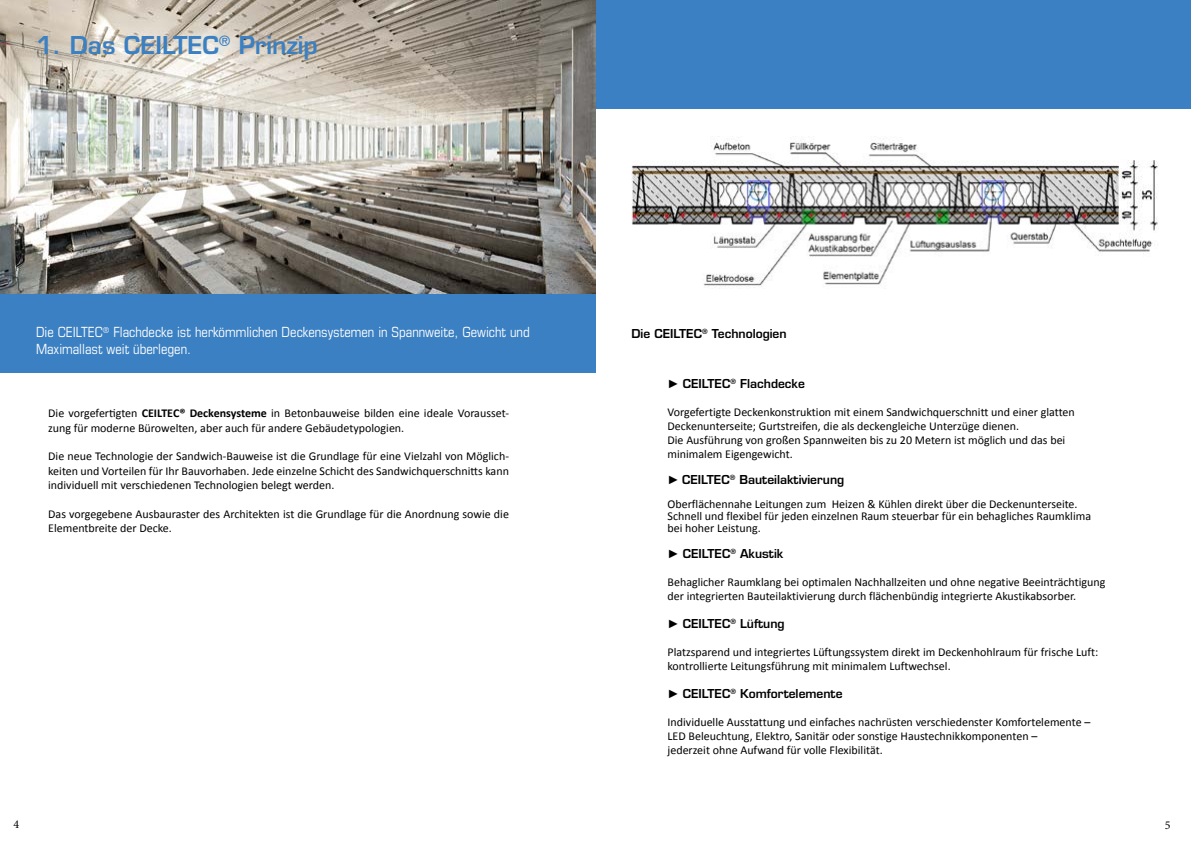
<style>
.page{position:relative;width:1191px;height:842px;background:#fff}
.page>*{position:absolute;margin:0;border:0;box-sizing:border-box;transform-origin:0 0}
.t1{font:600 24px "Eurostile LT Std";color:#3b80c2}
.t2{font:condensed 14px/16.8px "Eurostile LT Std";color:#fff}
.t3{font:12px/14px "Calibri";color:#000}
.t4{font:600 12px "Eurostile LT Std";color:#000}
.t5{font:12px "Minion Pro";color:#000}
.s1{font-weight:700}
.s2{font-family:"Arial";font-weight:700}
.s3{font-family:"Arial";font-weight:400}
</style>
<div class="page">
<div style="left:0;top:294px;width:595px;height:78px;background:#3b80c2"></div>
<div style="left:595px;top:0;width:596px;height:108px;background:#3b80c2"></div>
<img style="left:631px;top:136px;width:528px;height:153px">
<div style="left:1133px;top:260px;width:12px;height:11px;background:#fff"></div>
<div style="left:1133px;top:281px;width:12px;height:11px;background:#fff"></div>
<div style="left:1152px;top:260px;width:13px;height:14px;background:#fff"></div>
<img style="left:0;top:0;width:595px;height:294px">
<h1 class="t1" style="left:36px;top:30px;width:283px">1. Das CEILTEC<sup>®</sup> Prinzip</h1>
<p class="t2" style="left:36px;top:324px;width:495px">Die CEILTEC<sup>®</sup> Flachdecke ist herkömmlichen Deckensystemen in Spannweite, Gewicht und<br>Maximallast weit überlegen.</p>
<p class="t3" style="left:48px;top:406px;width:462px;line-height:14.4px">Die vorgefertigten <span class="s1">CEILTEC® Deckensysteme</span> in Betonbauweise bilden eine ideale Vorausset&shy;zung für moderne Bürowelten, aber auch für andere Gebäudetypologien.</p>
<p class="t3" style="left:48px;top:449px;width:462px;line-height:14.4px;text-align:justify">Die neue Technologie der Sandwich-Bauweise ist die Grundlage für eine Vielzahl von Möglich&shy;keiten und Vorteilen für Ihr Bauvorhaben. Jede einzelne Schicht des Sandwichquerschnitts kann individuell mit verschiedenen Technologien belegt werden.</p>
<p class="t3" style="left:48px;top:507px;width:462px;line-height:14.4px">Das vorgegebene Ausbauraster des Architekten ist die Grundlage für die Anordnung sowie die<br>Elementbreite der Decke.</p>
<p class="t4" style="left:631px;top:326px;width:157px">Die CEILTEC<sup>®</sup> Technologien</p>
<p class="t4" style="left:667px;top:376px;width:139px"><span class="s2">►</span> CEILTEC<sup>®</sup> Flachdecke</p>
<p class="t3" style="left:667px;top:405px;width:409px">Vorgefertigte Deckenkonstruktion mit einem Sandwichquerschnitt und einer glatten Deckenunterseite; Gurtstreifen, die als deckengleiche Unterzüge dienen.<br>Die Ausführung von großen Spannweiten bis zu 20 Metern ist möglich und das bei minimalem Eigengewicht.</p>
<p class="t4" style="left:667px;top:472px;width:178px"><span class="s2">►</span> CEILTEC<sup>®</sup> Bauteilaktivierung</p>
<p class="t3" style="left:667px;top:498px;width:425px;line-height:12px">Oberflächennahe Leitungen zum Heizen &amp; Kühlen direkt über die Deckenunterseite.<br>Schnell und flexibel für jeden einzelnen Raum steuerbar für ein behagliches Raumklima bei hoher Leistung.</p>
<p class="t4" style="left:667px;top:546px;width:117px"><span class="s2">►</span> CEILTEC<sup>®</sup> Akustik</p>
<p class="t3" style="left:667px;top:575px;width:439px">Behaglicher Raumklang bei optimalen Nachhallzeiten und ohne negative Beeinträchtigung der integrierten Bauteilaktivierung durch flächenbündig integrierte Akustikabsorber.</p>
<p class="t4" style="left:667px;top:616px;width:119px"><span class="s2">►</span> CEILTEC<sup>®</sup> Lüftung</p>
<p class="t3" style="left:667px;top:645px;width:432px">Platzsparend und integriertes Lüftungssystem direkt im Deckenhohlraum für frische Luft: kontrollierte Leitungsführung mit minimalem Luftwechsel.</p>
<p class="t4" style="left:667px;top:686px;width:176px"><span class="s3">►</span> CEILTEC<sup>®</sup> Komfortelemente</p>
<p class="t3" style="left:667px;top:715px;width:424px">Individuelle Ausstattung und einfaches nachrüsten verschiedenster Komfortelemente –<br>LED Beleuchtung, Elektro, Sanitär oder sonstige Haustechnikkomponenten –<br>jederzeit ohne Aufwand für volle Flexibilität.</p>
<p class="t5" style="left:14px;top:816px;width:7px">4</p>
<p class="t5" style="left:1164px;top:817px;width:7px">5</p>
</div>
